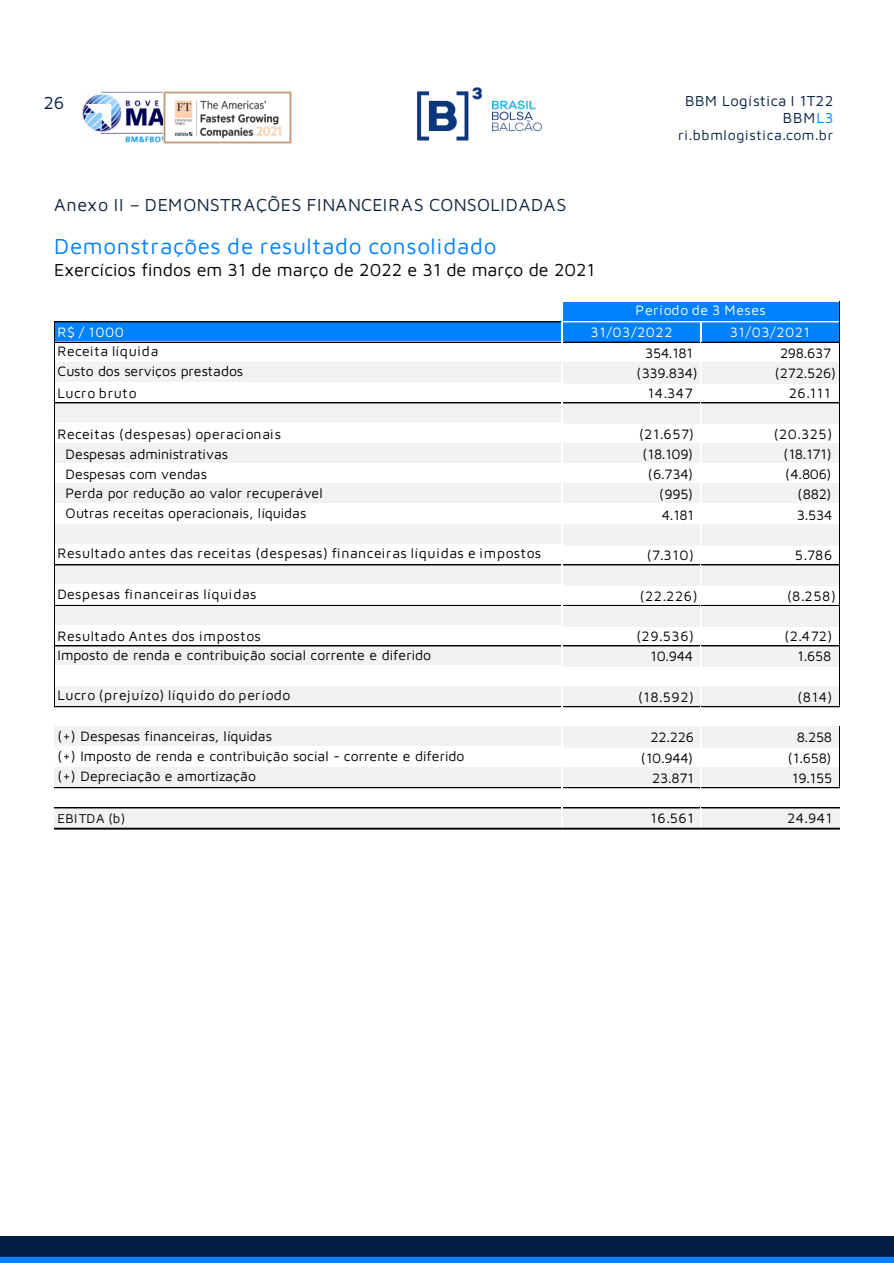
<style>
.page{position:relative;width:894px;height:1263px;background:#fff}
.page>*{position:absolute;margin:0;border:0;box-sizing:border-box;transform-origin:0 0}
.t1{font:22.5px "Maven Pro Bold";letter-spacing:.025em;color:#0081ff}
.t2{font:18px "Maven Pro Regular";color:#000}
.t3{font:18px "Maven Pro Bold";letter-spacing:.035em;color:#0f243e}
.t4{font:18px "Maven Pro Regular";color:#041e42}
.t5{font:15px "Maven Pro Bold";letter-spacing:.03em;color:#041e42}
.t6{font:15px "Maven Pro Black";letter-spacing:.065em;color:#041e42}
.t7{font:14.25px "Maven Pro Black";letter-spacing:.05em;color:#041e42}
.t8{font:14.1px "Maven Pro Regular";letter-spacing:-.005em;color:#000}
.t9{font:14.1px "Maven Pro Bold";letter-spacing:.04em;color:#000}
.t10{font:14.1px "Maven Pro Bold";letter-spacing:.04em;color:#fff}
.t11{font:14.1px "Maven Pro Bold";letter-spacing:.015em;color:#000}
.t12{font:13.2px "Maven Pro Bold";letter-spacing:.035em;color:#000}
.s1{color:#0081ff}
</style>
<div class="page">
<img style="left:82px;top:91px;width:109px;height:53px">
<img style="left:417px;top:88px;width:124px;height:53px">
<img style="left:0;top:1236px;width:893px;height:27px">
<img style="left:163px;top:91px;width:129px;height:52px">
<div style="left:562px;top:302px;width:277px;height:20px;background:#0081ff"></div>
<div style="left:55px;top:321px;width:784px;height:21px;background:#0081ff"></div>
<div style="left:55px;top:362px;width:784px;height:21px;background:#f2f2f2"></div>
<div style="left:55px;top:382px;width:508px;height:21px;background:#fff"></div>
<div style="left:55px;top:402px;width:784px;height:21px;background:#f2f2f2"></div>
<div style="left:55px;top:443px;width:784px;height:21px;background:#f2f2f2"></div>
<div style="left:55px;top:463px;width:784px;height:21px;background:#fff"></div>
<div style="left:55px;top:483px;width:784px;height:21px;background:#f2f2f2"></div>
<div style="left:55px;top:524px;width:784px;height:21px;background:#f2f2f2"></div>
<div style="left:55px;top:544px;width:508px;height:21px;background:#fff"></div>
<div style="left:55px;top:564px;width:784px;height:21px;background:#f2f2f2"></div>
<div style="left:55px;top:605px;width:784px;height:21px;background:#f2f2f2"></div>
<div style="left:55px;top:625px;width:508px;height:21px;background:#fff"></div>
<div style="left:55px;top:645px;width:784px;height:21px;background:#f2f2f2"></div>
<div style="left:55px;top:686px;width:784px;height:21px;background:#f2f2f2"></div>
<div style="left:55px;top:726px;width:784px;height:21px;background:#f2f2f2"></div>
<div style="left:55px;top:746px;width:508px;height:22px;background:#fff"></div>
<div style="left:55px;top:767px;width:784px;height:21px;background:#f2f2f2"></div>
<div style="left:55px;top:807px;width:784px;height:22px;background:#f2f2f2"></div>
<hr style="left:55px;top:828px;width:784px;height:1px;background:#fff">
<hr style="left:55px;top:321px;width:506px;height:1px;background:#000">
<hr style="left:563px;top:321px;width:136px;height:1px;background:#fff">
<hr style="left:55px;top:342px;width:506px;height:1px;background:#000">
<hr style="left:563px;top:342px;width:136px;height:1px;background:#000">
<hr style="left:55px;top:402px;width:506px;height:1px;background:#000">
<hr style="left:563px;top:402px;width:136px;height:1px;background:#000">
<hr style="left:55px;top:564px;width:506px;height:1px;background:#000">
<hr style="left:563px;top:564px;width:136px;height:1px;background:#000">
<hr style="left:55px;top:605px;width:506px;height:1px;background:#000">
<hr style="left:563px;top:605px;width:136px;height:1px;background:#000">
<hr style="left:55px;top:645px;width:506px;height:1px;background:#000">
<hr style="left:563px;top:645px;width:136px;height:1px;background:#000">
<hr style="left:55px;top:706px;width:506px;height:1px;background:#000">
<hr style="left:563px;top:706px;width:136px;height:1px;background:#000">
<hr style="left:838px;top:301px;width:1px;height:406px;background:#000">
<hr style="left:54px;top:787px;width:507px;height:1px;background:#000">
<hr style="left:563px;top:787px;width:136px;height:1px;background:#000">
<hr style="left:54px;top:807px;width:507px;height:1px;background:#000">
<hr style="left:563px;top:807px;width:136px;height:1px;background:#000">
<hr style="left:561px;top:301px;width:2px;height:526px;background:#fff">
<hr style="left:838px;top:726px;width:1px;height:62px;background:#000">
<hr style="left:54px;top:321px;width:1px;height:386px;background:#000">
<hr style="left:699px;top:321px;width:2px;height:506px;background:#fff">
<hr style="left:701px;top:321px;width:137px;height:1px;background:#fff">
<hr style="left:701px;top:342px;width:138px;height:1px;background:#000">
<hr style="left:701px;top:402px;width:138px;height:1px;background:#000">
<hr style="left:701px;top:564px;width:138px;height:1px;background:#000">
<hr style="left:701px;top:605px;width:138px;height:1px;background:#000">
<hr style="left:701px;top:645px;width:138px;height:1px;background:#000">
<hr style="left:701px;top:706px;width:138px;height:1px;background:#000">
<hr style="left:701px;top:787px;width:138px;height:1px;background:#000">
<hr style="left:701px;top:807px;width:138px;height:1px;background:#000">
<hr style="left:54px;top:827px;width:785px;height:1px;background:#000">
<hr style="left:54px;top:829px;width:785px;height:1px;background:#000">
<p class="t4" style="left:43px;top:90px;width:22px">26</p>
<p class="t5" style="left:685px;top:90px;width:150px">BBM Logística I 1T22</p>
<p class="t6" style="left:782px;top:108px;width:52px">BBM<span class="s1">L3</span></p>
<p class="t7" style="left:677px;top:125px;width:156px">ri.bbmlogistica.com.br</p>
<p class="t3" style="left:54px;top:192px;width:513px">Anexo II – DEMONSTRAÇÕES FINANCEIRAS CONSOLIDADAS</p>
<h1 class="t1" style="left:54px;top:231px;width:444px">Demonstrações de resultado consolidado</h1>
<p class="t2" style="left:54px;top:258px;width:542px">Exercícios findos em 31 de março de 2022 e 31 de março de 2021</p>
<p class="t10" style="left:635px;top:301px;width:132px">Período de 3 Meses</p>
<p class="t10" style="left:58px;top:323px;width:68px">R$ / 1000</p>
<p class="t10" style="left:590px;top:323px;width:83px">31/03/2022</p>
<p class="t10" style="left:729px;top:323px;width:82px">31/03/2021</p>
<p class="t9" style="left:58px;top:341px;width:102px">Receita líquida</p>
<p class="t8" style="left:645px;top:343px;width:49px">354.181</p>
<p class="t8" style="left:779px;top:343px;width:53px">298.637</p>
<p class="t8" style="left:58px;top:361px;width:187px">Custo dos serviços prestados</p>
<p class="t8" style="left:636px;top:363px;width:63px">(339.834)</p>
<p class="t8" style="left:774px;top:363px;width:63px">(272.526)</p>
<p class="t9" style="left:58px;top:383px;width:81px">Lucro bruto</p>
<p class="t9" style="left:647px;top:383px;width:46px">14.347</p>
<p class="t9" style="left:788px;top:383px;width:43px">26.111</p>
<p class="t11" style="left:58px;top:424px;width:225px">Receitas (despesas) operacionais</p>
<p class="t9" style="left:638px;top:424px;width:56px">(21.657)</p>
<p class="t9" style="left:773px;top:424px;width:60px">(20.325)</p>
<p class="t8" style="left:65px;top:444px;width:164px">Despesas administrativas</p>
<p class="t8" style="left:642px;top:444px;width:52px">(18.109)</p>
<p class="t8" style="left:783px;top:444px;width:49px">(18.171)</p>
<p class="t8" style="left:65px;top:464px;width:143px">Despesas com vendas</p>
<p class="t8" style="left:647px;top:464px;width:47px">(6.734)</p>
<p class="t8" style="left:785px;top:464px;width:48px">(4.806)</p>
<p class="t8" style="left:65px;top:483px;width:259px">Perda por redução ao valor recuperável</p>
<p class="t8" style="left:659px;top:485px;width:35px">(995)</p>
<p class="t8" style="left:797px;top:485px;width:35px">(882)</p>
<p class="t8" style="left:65px;top:503px;width:242px">Outras receitas operacionais, líquidas</p>
<p class="t8" style="left:661px;top:505px;width:33px">4.181</p>
<p class="t8" style="left:796px;top:505px;width:37px">3.534</p>
<p class="t9" style="left:58px;top:544px;width:485px">Resultado antes das receitas (despesas) financeiras líquidas e impostos</p>
<p class="t9" style="left:646px;top:545px;width:48px">(7.310)</p>
<p class="t9" style="left:794px;top:545px;width:39px">5.786</p>
<p class="t9" style="left:58px;top:584px;width:200px">Despesas financeiras líquidas</p>
<p class="t9" style="left:639px;top:586px;width:59px">(22.226)</p>
<p class="t9" style="left:786px;top:586px;width:50px">(8.258)</p>
<p class="t9" style="left:57px;top:626px;width:205px">Resultado Antes dos impostos</p>
<p class="t9" style="left:636px;top:626px;width:59px">(29.536)</p>
<p class="t9" style="left:784px;top:626px;width:49px">(2.472)</p>
<p class="t8" style="left:57px;top:645px;width:375px">Imposto de renda e contribuição social corrente e diferido</p>
<p class="t8" style="left:650px;top:647px;width:44px">10.944</p>
<p class="t8" style="left:797px;top:647px;width:35px">1.658</p>
<p class="t9" style="left:57px;top:685px;width:234px">Lucro (prejuízo) líquido do período</p>
<p class="t9" style="left:638px;top:687px;width:57px">(18.592)</p>
<p class="t9" style="left:797px;top:687px;width:36px">(814)</p>
<p class="t8" style="left:57px;top:726px;width:216px">(+) Despesas financeiras, líquidas</p>
<p class="t8" style="left:650px;top:728px;width:45px">22.226</p>
<p class="t8" style="left:796px;top:728px;width:37px">8.258</p>
<p class="t8" style="left:57px;top:746px;width:408px">(+) Imposto de renda e contribuição social - corrente e diferido</p>
<p class="t8" style="left:640px;top:748px;width:54px">(10.944)</p>
<p class="t8" style="left:787px;top:748px;width:45px">(1.658)</p>
<p class="t8" style="left:57px;top:766px;width:200px">(+) Depreciação e amortização</p>
<p class="t8" style="left:652px;top:768px;width:43px">23.871</p>
<p class="t8" style="left:792px;top:768px;width:41px">19.155</p>
<p class="t12" style="left:58px;top:809px;width:69px">EBITDA (b)</p>
<p class="t9" style="left:650px;top:809px;width:45px">16.561</p>
<p class="t9" style="left:786px;top:809px;width:47px">24.941</p>
</div>
